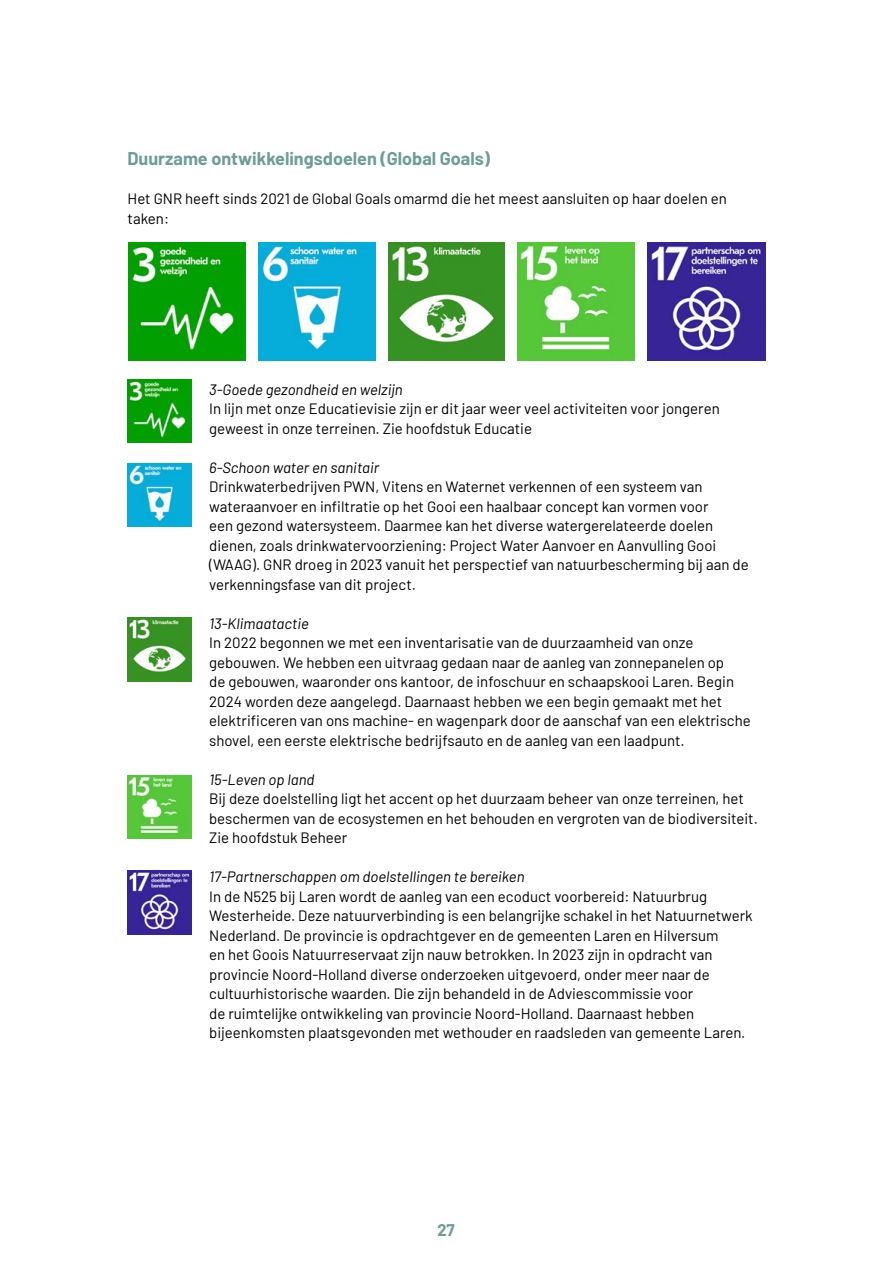
<style>
.page{position:relative;width:893px;height:1263px;background:#fff}
.page>*{position:absolute;margin:0;border:0;box-sizing:border-box;transform-origin:0 0}
.t1{font:700 18px "Barlow";color:#6d9e96}
.t2{font:700 16.5px "Barlow";color:#6d9e96}
.t3{font:15px/19.5px "Barlow";color:#000}
.t4{font:italic 15px "Barlow";color:#000}
</style>
<div class="page">
<img style="left:128px;top:379px;width:63px;height:64px">
<img style="left:128px;top:463px;width:63px;height:64px">
<img style="left:128px;top:618px;width:63px;height:63px">
<img style="left:128px;top:775px;width:63px;height:64px">
<img style="left:128px;top:871px;width:63px;height:63px">
<img style="left:129px;top:242px;width:116px;height:119px">
<img style="left:258px;top:242px;width:117px;height:119px">
<img style="left:388px;top:242px;width:117px;height:119px">
<img style="left:518px;top:242px;width:117px;height:119px">
<img style="left:647px;top:242px;width:118px;height:119px">
<p class="t1" style="left:128px;top:145px;width:364px">Duurzame ontwikkelingsdoelen (Global Goals)</p>
<p class="t3" style="left:128px;top:188px;width:601px">Het GNR heeft sinds 2021 de Global Goals omarmd die het meest aansluiten op haar doelen en taken:</p>
<p class="t4" style="left:209px;top:378px;width:195px">3-Goede gezondheid en welzijn</p>
<p class="t3" style="left:209px;top:398px;width:512px">In lijn met onze Educatievisie zijn er dit jaar weer veel activiteiten voor jongeren geweest in onze terreinen. Zie hoofdstuk Educatie</p>
<p class="t4" style="left:209px;top:456px;width:171px">6-Schoon water en sanitair</p>
<p class="t3" style="left:209px;top:476px;width:541px">Drinkwaterbedrijven PWN, Vitens en Waternet verkennen of een systeem van wateraanvoer en infiltratie op het Gooi een haalbaar concept kan vormen voor<br>een gezond watersysteem. Daarmee kan het diverse watergerelateerde doelen dienen, zoals drinkwatervoorziening: Project Water Aanvoer en Aanvulling Gooi (WAAG). GNR droeg in 2023 vanuit het perspectief van natuurbescherming bij aan de verkenningsfase van dit project.</p>
<p class="t4" style="left:209px;top:612px;width:101px">13-Klimaatactie</p>
<p class="t3" style="left:209px;top:632px;width:543px">In 2022 begonnen we met een inventarisatie van de duurzaamheid van onze gebouwen. We hebben een uitvraag gedaan naar de aanleg van zonnepanelen op<br>de gebouwen, waaronder ons kantoor, de infoschuur en schaapskooi Laren. Begin 2024 worden deze aangelegd. Daarnaast hebben we een begin gemaakt met het elektrificeren van ons machine- en wagenpark door de aanschaf van een elektrische shovel, een eerste elektrische bedrijfsauto en de aanleg van een laadpunt.</p>
<p class="t4" style="left:209px;top:768px;width:107px">15-Leven op land</p>
<p class="t3" style="left:209px;top:788px;width:550px">Bij deze doelstelling ligt het accent op het duurzaam beheer van onze terreinen, het beschermen van de ecosystemen en het behouden en vergroten van de biodiversiteit.<br>Zie hoofdstuk Beheer</p>
<p class="t4" style="left:209px;top:866px;width:317px">17-Partnerschappen om doelstellingen te bereiken</p>
<p class="t3" style="left:209px;top:885px;width:545px">In de N525 bij Laren wordt de aanleg van een ecoduct voorbereid: Natuurbrug Westerheide. Deze natuurverbinding is een belangrijke schakel in het Natuurnetwerk Nederland. De provincie is opdrachtgever en de gemeenten Laren en Hilversum<br>en het Goois Natuurreservaat zijn nauw betrokken. In 2023 zijn in opdracht van provincie Noord-Holland diverse onderzoeken uitgevoerd, onder meer naar de cultuurhistorische waarden. Die zijn behandeld in de Adviescommissie voor<br>de ruimtelijke ontwikkeling van provincie Noord-Holland. Daarnaast hebben bijeenkomsten plaatsgevonden met wethouder en raadsleden van gemeente Laren.</p>
<p class="t2" style="left:437px;top:1218px;width:19px">27</p>
</div>
